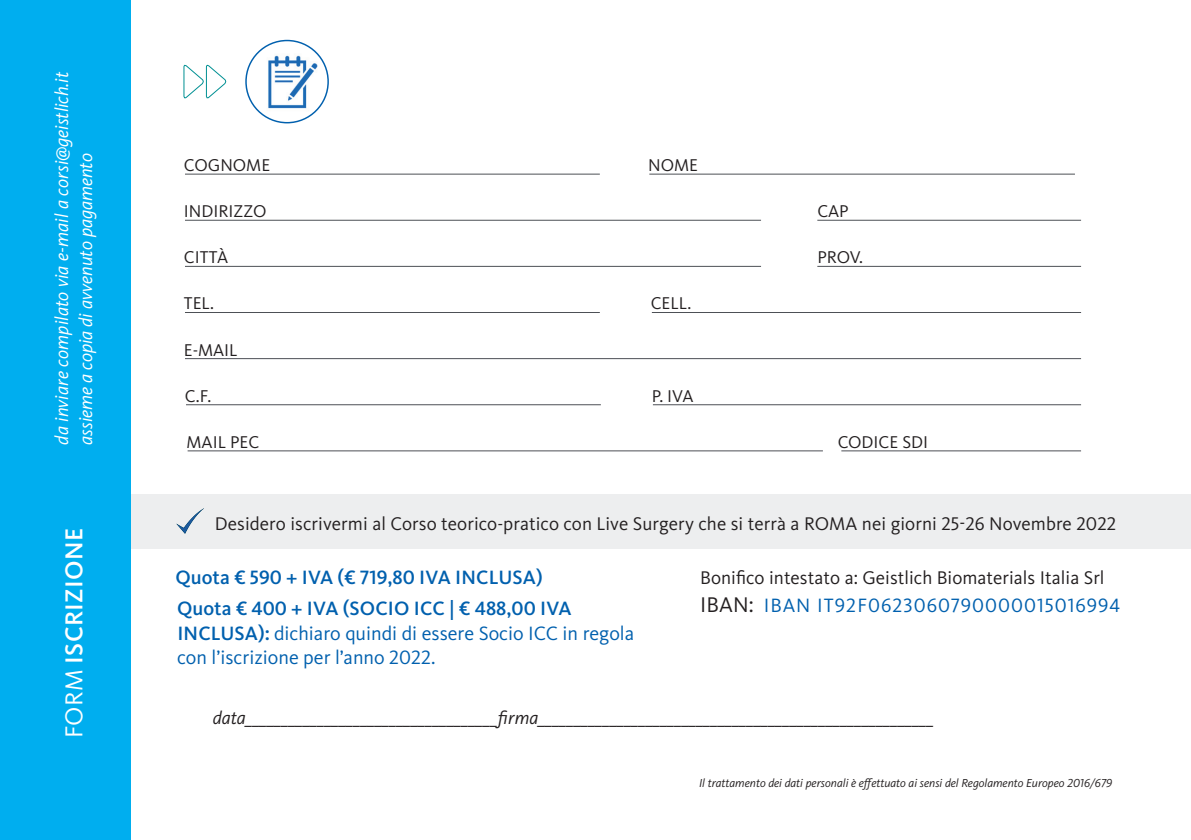
<style>
.page{position:relative;width:1191px;height:840px;background:#fff}
.page>*{position:absolute;margin:0;border:0;box-sizing:border-box;transform-origin:0 0}
.t1{font:500 25.4px "Kievit OT";color:#fff}
.t2{font:20px "Kievit OT";letter-spacing:.05em;color:#0160ae}
.t3{font:500 20px/31.2px "Kievit OT";color:#0160ae}
.t4{font:19px "Kievit OT";letter-spacing:.005em;color:#231f20}
.t5{font:italic 19px/24px "Kievit OT";letter-spacing:-.005em;color:#fff}
.t6{font:italic 18.6px "Kievit OT";color:#231f20}
.t7{font:17.6px "Kievit OT";color:#231f20}
.t8{font:italic 12px "Kievit OT";color:#231f20}
.s1{font-weight:400}
.s2{font-size:22px;color:#231f20}
.s3{font-weight:500}
</style>
<div class="page">
<div style="left:126px;top:494px;width:1065px;height:54px;background:#edeeef"></div>
<div style="left:0;top:0;width:130px;height:839px;background:#00aeef"></div>
<hr style="left:185px;top:174px;width:415px;height:1px;background:#4d5056">
<hr style="left:649px;top:174px;width:426px;height:1px;background:#4d5056">
<hr style="left:185px;top:220px;width:576px;height:1px;background:#4d5056">
<hr style="left:817px;top:220px;width:264px;height:1px;background:#4d5056">
<hr style="left:185px;top:266px;width:576px;height:1px;background:#4d5056">
<hr style="left:817px;top:266px;width:264px;height:1px;background:#4d5056">
<hr style="left:185px;top:312px;width:415px;height:1px;background:#4d5056">
<hr style="left:652px;top:312px;width:429px;height:1px;background:#4d5056">
<hr style="left:185px;top:358px;width:896px;height:1px;background:#4d5056">
<img style="left:177px;top:508px;width:27px;height:25px">
<hr style="left:186px;top:404px;width:415px;height:1px;background:#4d5056">
<hr style="left:653px;top:404px;width:428px;height:1px;background:#4d5056">
<hr style="left:188px;top:450px;width:635px;height:1px;background:#4d5056">
<hr style="left:841px;top:450px;width:240px;height:1px;background:#4d5056">
<svg style="left:183px;top:64px;width:44px;height:35px"></svg>
<img style="left:246px;top:40px;width:82px;height:83px;border-radius:41px">
<p class="t5" style="left:49px;top:444px;width:374px;rotate:-90deg">da inviare compilato via e-mail a corsi@geistlich.it assieme a copia di avvenuto pagamento</p>
<h1 class="t1" style="left:59px;top:738px;width:208px;rotate:-90deg"><span class="s1">FORM</span> ISCRIZIONE</h1>
<p class="t7" style="left:184px;top:154px;width:14px">COGNOME</p>
<p class="t7" style="left:648px;top:154px;width:13px">NOME</p>
<p class="t7" style="left:184px;top:200px;width:9px">INDIRI</p>
<p class="t7" style="left:234px;top:200px;width:33px">ZZO</p>
<p class="t7" style="left:817px;top:200px;width:11px">CAP</p>
<p class="t7" style="left:184px;top:247px;width:10px">CITT</p>
<p class="t7" style="left:217px;top:247px;width:13px">à</p>
<p class="t7" style="left:817px;top:247px;width:12px">PROV</p>
<p class="t7" style="left:859px;top:247px;width:5px">.</p>
<p class="t7" style="left:184px;top:293px;width:32px">TEL .</p>
<p class="t7" style="left:650px;top:293px;width:10px">CELL</p>
<p class="t7" style="left:687px;top:293px;width:5px">.</p>
<p class="t7" style="left:184px;top:339px;width:25px">E-MAIL</p>
<p class="t7" style="left:185px;top:385px;width:28px">C.F.</p>
<p class="t7" style="left:651px;top:385px;width:25px">P. IVA</p>
<p class="t7" style="left:187px;top:431px;width:11px">MAIL</p>
<p class="t7" style="left:230px;top:431px;width:11px">PEC</p>
<p class="t7" style="left:837px;top:431px;width:11px">CODICE</p>
<p class="t7" style="left:902px;top:431px;width:9px">SDI</p>
<p class="t4" style="left:215px;top:512px;width:603px">Desidero iscrivermi al Corso teorico-pratico con Live Surgery che si terrà a ROMA</p>
<p class="t4" style="left:862px;top:512px;width:256px">nei giorni 25-26 N ovembre 2022</p>
<p class="t4" style="left:700px;top:565px;width:406px">Bonifico intestato a: Geistlich Biomaterials Italia Srl</p>
<p class="t2" style="left:700px;top:592px;width:421px"><span class="s2">I BAN:</span> I BAN IT92F0623060790000015016994</p>
<p class="t3" style="left:175px;top:561px;width:368px">QUOTA € 590 + I VA (€ 719,80 I VA INCLUSA)<br>QUOTA € 400 + I VA (SOCIO</p>
<p class="t3" style="left:414px;top:592px;width:159px">ICC | € 488,00 I VA</p>
<p class="t3" style="left:177px;top:616px;width:57px">INCLUSA</p>
<p class="t2" style="left:258px;top:620px;width:280px"><span class="s3">):</span> dichiaro quindi di essere Socio ICC</p>
<p class="t2" style="left:562px;top:620px;width:73px">in regola</p>
<p class="t2" style="left:177px;top:644px;width:260px">con l’iscrizione per l’anno 2022.</p>
<p class="t6" style="left:213px;top:706px;width:723px">data___________________________________firma_______________________________________________________</p>
<p class="t8" style="left:699px;top:775px;width:415px">Il trattamento dei dati personali è effettuato ai sensi del Regolamento Europeo 2016/679</p>
</div>
